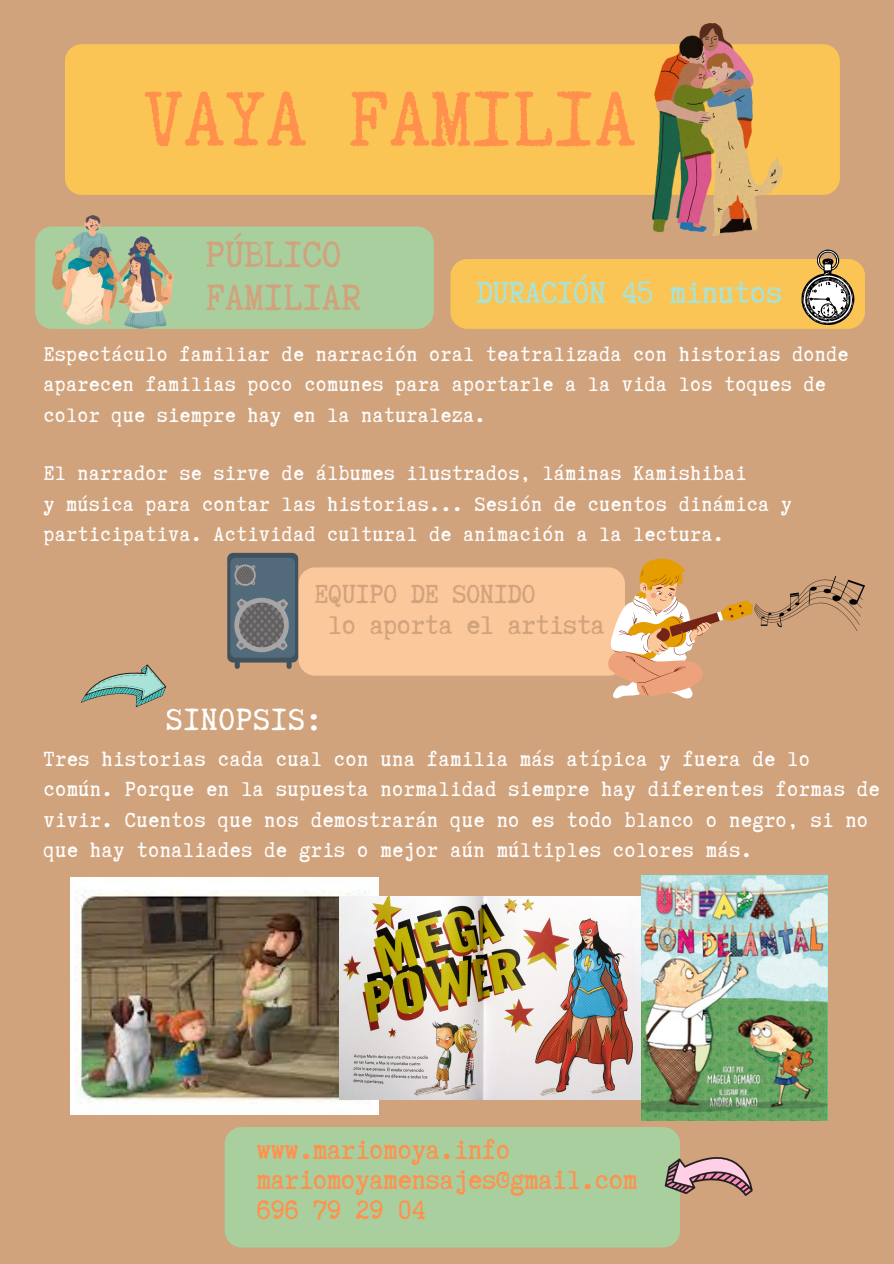
<style>
.page{position:relative;width:894px;height:1264px;background:#fff}
.page>*{position:absolute;margin:0;border:0;box-sizing:border-box;transform-origin:0 0}
.t1{font:92.55px "Truetypewriter Polygl OTT";color:#ff914d}
.t2{font:43.5px "Truetypewriter Polygl OTT";color:#d0a37d}
.t3{font:36.45px "Truetypewriter Polygl OTT";letter-spacing:.035em;color:#fff}
.t4{font:36.15px "Truetypewriter Polygl OTT";color:#a9e3d7}
.t5{font:31.65px "Truetypewriter Polygl OTT";color:#ff914d}
.t6{font:31.05px "Truetypewriter Polygl OTT";color:#d0a37d}
.t7{font:24.3px/30.5px "Truetypewriter Polygl OTT";letter-spacing:.035em;color:#fff}
.t8{font:23.7px/30.5px "Truetypewriter Polygl OTT";letter-spacing:.035em;color:#fff}
</style>
<div class="page">
<div style="left:0;top:0;width:893px;height:1263px;background:#d0a37d"></div>
<div style="left:65px;top:44px;width:774px;height:151px;background:#fac555"></div>
<div style="left:450px;top:259px;width:414px;height:70px;background:#fac555;border-radius:17px"></div>
<div style="left:298px;top:567px;width:327px;height:108px;background:#fac89b;border-radius:17px"></div>
<div style="left:35px;top:226px;width:398px;height:103px;background:#aacf9f;border-radius:17px"></div>
<div style="left:225px;top:1127px;width:455px;height:120px;background:#aacf9f;border-radius:17px"></div>
<svg style="left:664px;top:1157px;width:88px;height:38px"></svg>
<svg style="left:81px;top:664px;width:85px;height:43px"></svg>
<svg style="left:607px;top:558px;width:146px;height:141px"></svg>
<img style="left:754px;top:576px;width:110px;height:54px">
<img style="left:53px;top:215px;width:120px;height:114px">
<svg style="left:801px;top:249px;width:53px;height:76px"></svg>
<div style="left:235px;top:656px;width:5px;height:13px;background:#3f525e;border-radius:3px"></div>
<div style="left:286px;top:656px;width:5px;height:13px;background:#3f525e;border-radius:3px"></div>
<div style="left:227px;top:553px;width:71px;height:109px;background:#3f525e;border-radius:6px"></div>
<div style="left:230px;top:557px;width:65px;height:100px;background:#526a7a;border-radius:5px"></div>
<svg style="left:234px;top:564px;width:22px;height:22px"></svg>
<svg style="left:234px;top:597px;width:55px;height:56px"></svg>
<img style="left:652px;top:24px;width:130px;height:211px">
<img style="left:70px;top:877px;width:309px;height:236px">
<img style="left:340px;top:896px;width:301px;height:203px">
<img style="left:641px;top:875px;width:186px;height:245px">
<p class="t1" style="left:143px;top:71px;width:495px">VAYA FAMILIA</p>
<p class="t2" style="left:206px;top:232px;width:137px">PÚBLICO</p>
<p class="t2" style="left:206px;top:275px;width:156px">FAMILIAR</p>
<p class="t8" style="left:44px;top:338px;width:805px">Espectáculo familiar de narración oral teatralizada con historias donde aparecen familias poco comunes para aportarle a la vida los toques de color que siempre hay en la naturaleza.</p>
<p class="t8" style="left:44px;top:458px;width:703px">El narrador se sirve de álbumes ilustrados, láminas Kamishibai</p>
<p class="t8" style="left:44px;top:488px;width:749px">y música para contar las historias... Sesión de cuentos dinámica y participativa. Actividad cultural de animación a la lectura.</p>
<p class="t6" style="left:314px;top:577px;width:223px">EQUIPO DE SONIDO</p>
<p class="t6" style="left:328px;top:608px;width:278px">lo aporta el artista</p>
<p class="t4" style="left:476px;top:274px;width:307px">DURACIÓN 45 minutos</p>
<p class="t3" style="left:166px;top:700px;width:157px">SINOPSIS:</p>
<p class="t7" style="left:44px;top:743px;width:837px">Tres historias cada cual con una familia más atípica y fuera de lo común. Porque en la supuesta normalidad siempre hay diferentes formas de vivir. Cuentos que nos demostrarán que no es todo blanco o negro, si no que hay tonaliades de gris o mejor aún múltiples colores más.</p>
<p class="t5" style="left:257px;top:1132px;width:255px">www.mariomoya.info</p>
<p class="t5" style="left:257px;top:1163px;width:382px">mariomoyamensajes@gmail.com</p>
<p class="t5" style="left:257px;top:1193px;width:170px">696 79 29 04</p>
</div>
